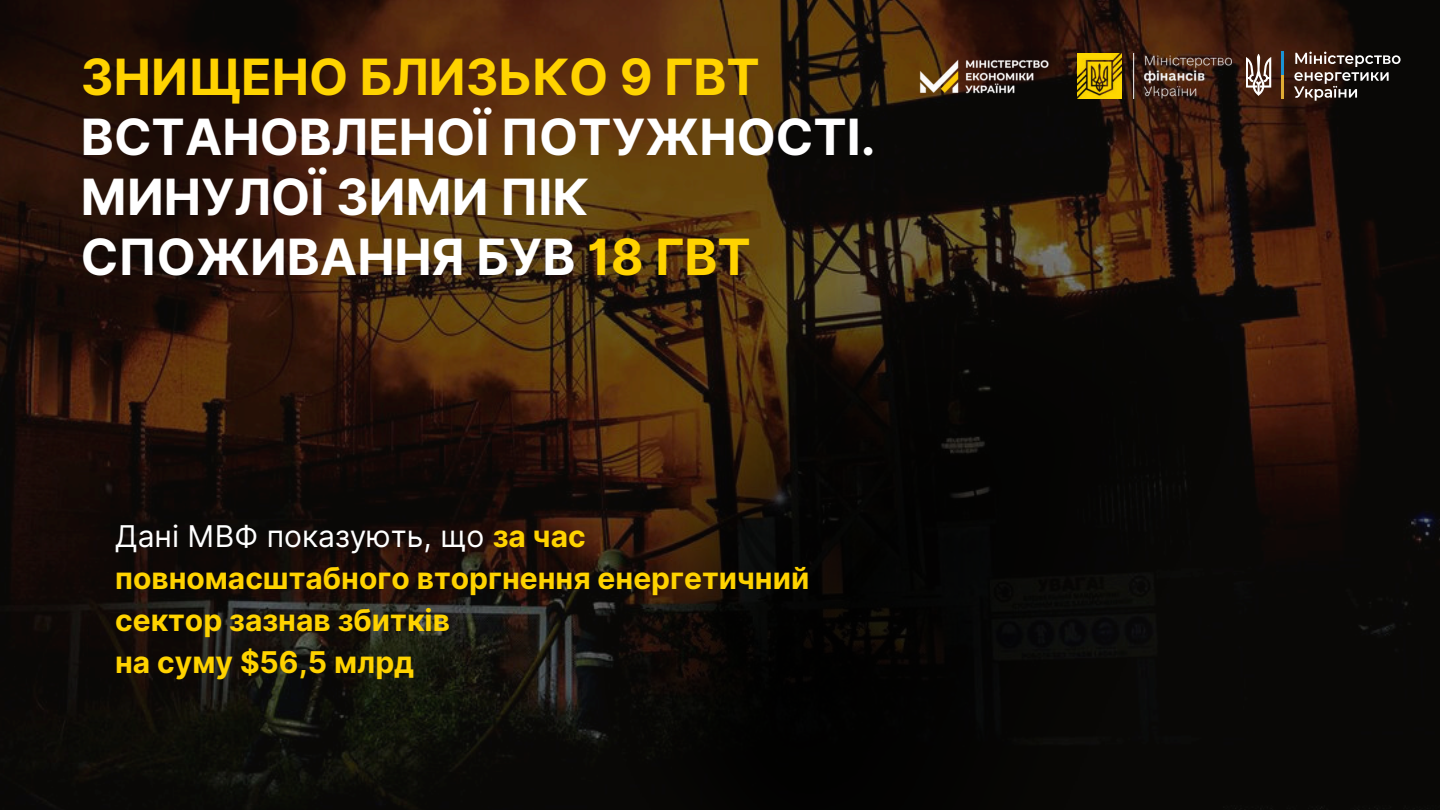
<style>
.page{position:relative;width:1440px;height:810px;background:#fff}
.page>*{position:absolute;margin:0;border:0;box-sizing:border-box;transform-origin:0 0}
.t1{font:700 50px/60px "Inter";color:#fff}
.t2{font:700 50px "Inter";color:#ffd300}
.t3{font:700 30px/42px "Inter";color:#ffd300}
.s1{color:#ffd300}
.s2{font-weight:400;color:#fff}
</style>
<div class="page">
<img style="left:0;top:0;width:1440px;height:810px">
<img style="left:601px;top:242px;width:633px;height:568px">
<img style="left:903px;top:48px;width:161px;height:59px">
<img style="left:1078px;top:54px;width:44px;height:44px">
<img style="left:1133px;top:54px;width:98px;height:44px">
<svg style="left:1246px;top:54px;width:25px;height:42px"></svg>
<hr style="left:1281px;top:51px;width:3px;height:48px;background:#1a93d2">
<hr style="left:1281px;top:76px;width:3px;height:22px;background:#dfac34">
<svg style="left:1294px;top:52px;width:107px;height:49px;background:#4b403b"></svg>
<h1 class="t2" style="left:81px;top:41px;width:681px">ЗНИЩЕНО БЛИЗЬКО 9 ГВТ</h1>
<h1 class="t1" style="left:81px;top:108px;width:796px">ВСТАНОВЛЕНОЇ ПОТУЖНОСТІ.<br>МИНУЛОЇ ЗИМИ ПІК<br>СПОЖИВАННЯ БУВ <span class="s1">18 ГВТ</span></h1>
<p class="t3" style="left:115px;top:516px;width:696px"><span class="s2">Дані МВФ показують, що</span> за час повномасштабного вторгнення енергетичний сектор зазнав збитків<br>на суму $56,5 млрд</p>
</div>
